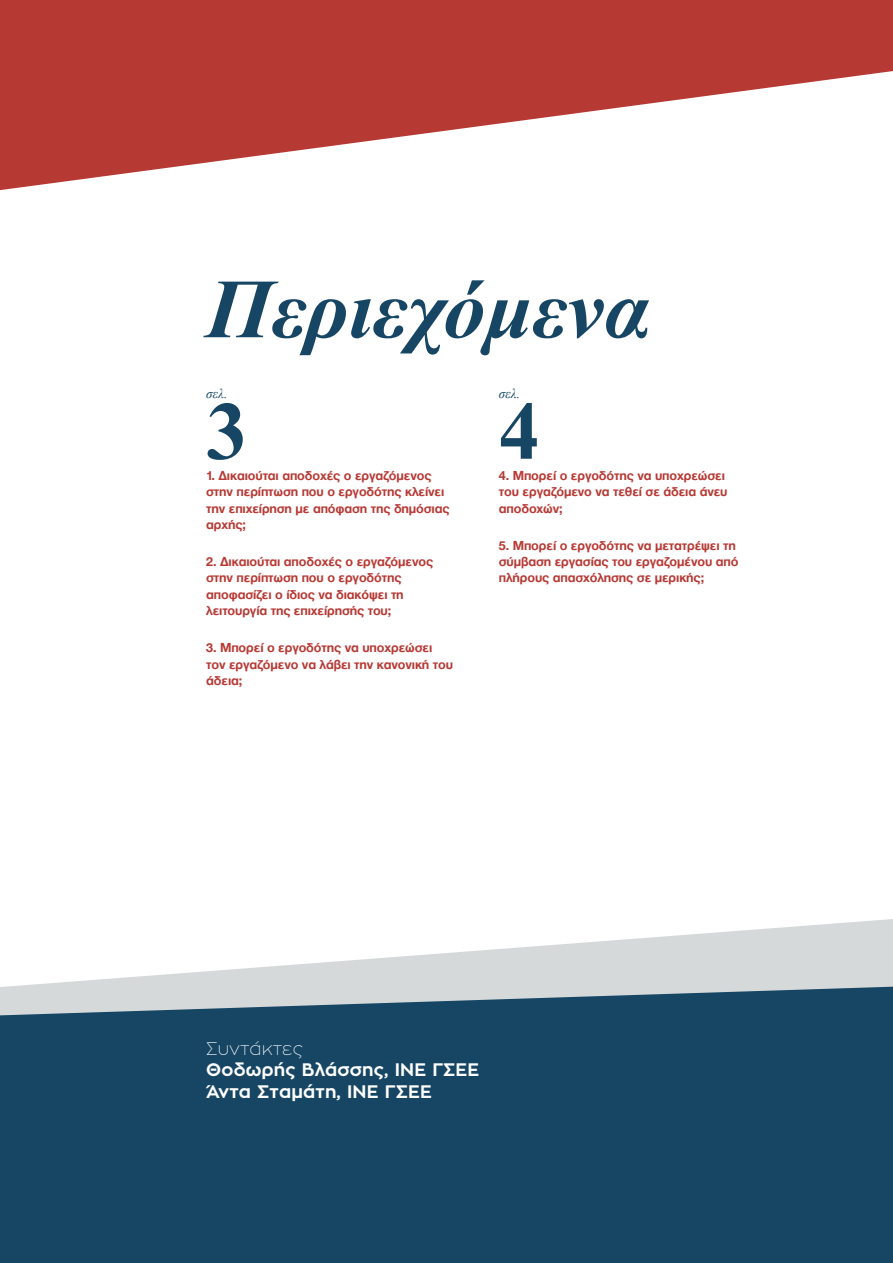
<style>
.page{position:relative;width:893px;height:1263px;background:#fff}
.page>*{position:absolute;margin:0;border:0;box-sizing:border-box;transform-origin:0 0}
.t1{font:italic 700 84px "Times New Roman";color:#164664}
.t2{font:700 82.5px "Times New Roman";color:#164664}
.t3{font:700 18px/21.6px "Zona Pro";letter-spacing:.01em;color:#fff}
.t4{font:100 18px "Zona Pro";color:#fff}
.t5{font:700 13.5px/16.2px "Helvetica Neue Greek";letter-spacing:-.01em;color:#b73934}
.t6{font:italic 13.5px "Times New Roman";color:#164664}
</style>
<div class="page">
<svg style="left:4px;top:919px;width:889px;height:68px"></svg>
<div style="left:0;top:987px;width:893px;height:276px;background:#164664"></div>
<svg style="left:0;top:0;width:893px;height:190px;fill:#b73934"></svg>
<h1 class="t1" style="left:206px;top:251px;width:446px">Περιεχόμενα</h1>
<p class="t6" style="left:206px;top:385px;width:23px">σελ.</p>
<p class="t6" style="left:499px;top:385px;width:23px">σελ.</p>
<h2 class="t2" style="left:206px;top:374px;width:43px">3</h2>
<h2 class="t2" style="left:499px;top:374px;width:43px">4</h2>
<p class="t5" style="left:206px;top:468px;width:245px">1. Δικαιούται αποδοχές ο εργαζόμενος στην περίπτωση που ο εργοδότης κλείνει την επιχείρηση με απόφαση της δημόσιας αρχής;</p>
<p class="t5" style="left:206px;top:554px;width:228px">2. Δικαιούται αποδοχές ο εργαζόμενος στην περίπτωση που ο εργοδότης αποφασίζει ο ίδιος να διακόψει τη λειτουργία της επιχείρησής του;</p>
<p class="t5" style="left:206px;top:640px;width:248px">3. Μπορεί ο εργοδότης να υποχρεώσει τον εργαζόμενο να λάβει την κανονική του άδεια;</p>
<p class="t5" style="left:499px;top:468px;width:230px">4. Mπορεί ο εργοδότης να υποχρεώσει του εργαζόμενο να τεθεί σε άδεια άνευ αποδοχών;</p>
<p class="t5" style="left:499px;top:537px;width:241px">5. Μπορεί ο εργοδότης να μετατρέψει τη σύμβαση εργασίας του εργαζομένου από πλήρους απασχόλησης σε μερικής;</p>
<h3 class="t4" style="left:206px;top:1037px;width:98px">Συντάκτες</h3>
<h3 class="t3" style="left:206px;top:1059px;width:275px">Θοδωρής Βλάσσης, ΙΝΕ ΓΣΕΕ<br>Άντα Σταμάτη, ΙΝΕ ΓΣΕΕ</h3>
</div>
